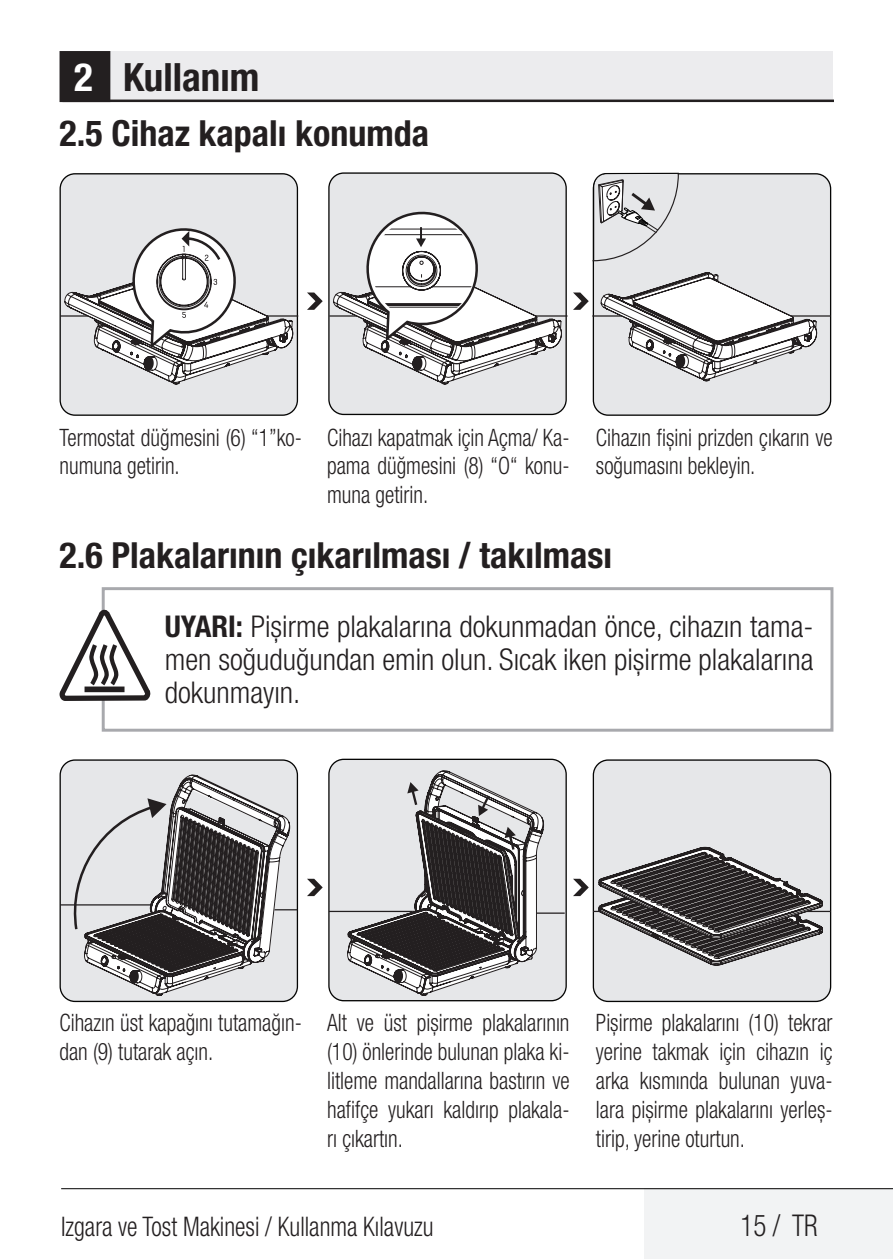
<style>
.page{position:relative;width:893px;height:1259px;background:#fff}
.page>*{position:absolute;margin:0;border:0;box-sizing:border-box;transform-origin:0 0}
.Unite_Baslik_Icerik{font:700 condensed 39px "Helvetica Neue LT Pro";color:#231f20}
.Alt_Baslik_Icerik{font:700 condensed 36px "Helvetica Neue LT Pro";color:#231f20}
.Duz_Metin{font:300 condensed 30px/33px "Helvetica Neue LT Pro";color:#231f20;text-align:justify}
.Duz_Metin-2{font:300 condensed 30px "Helvetica Neue LT Pro";color:#231f20;scale:.9 1}
.t1{font:300 condensed 27px "Helvetica Neue LT Pro";color:#231f20;scale:.9 1}
.Görsel_Altı_Metin{font:300 condensed 24px/28.8px "Helvetica Neue LT Pro";color:#231f20;scale:.9 1}
.s1{color:#fff}
.s2{font-weight:700}
</style>
<div class="page">
<div style="left:644px;top:1188px;width:249px;height:71px;background:#f2f3f4"></div>
<hr style="left:61px;top:1188px;width:832px;height:1px;background:#000">
<div style="left:62px;top:51px;width:771px;height:50px;background:#ececee"></div>
<hr style="left:62px;top:100px;width:771px;height:2px;background:#231f20">
<div style="left:61px;top:53px;width:48px;height:48px;background:#231f20"></div>
<div style="left:60px;top:51px;width:50px;height:51px;border:3px solid #231f20"></div>
<svg style="left:60px;top:173px;width:238px;height:243px;background:#dadbdd"></svg>
<div style="left:593px;top:174px;width:238px;height:241px;background:#e6e7e9;border-radius:15px"></div>
<div style="left:593px;top:173px;width:238px;height:243px;border:1px solid #050504;border-radius:15px"></div>
<div style="left:329px;top:173px;width:237px;height:241px;background:#e6e7e9;border-radius:15px"></div>
<div style="left:328px;top:172px;width:239px;height:243px;border:1px solid #050504;border-radius:15px"></div>
<svg style="left:307px;top:292px;width:16px;height:18px"></svg>
<svg style="left:573px;top:292px;width:16px;height:18px"></svg>
<svg style="left:593px;top:173px;width:86px;height:88px"></svg>
<hr style="left:60px;top:315px;width:238px;height:2px;background:#231f20">
<hr style="left:329px;top:315px;width:238px;height:2px;background:#231f20">
<hr style="left:592px;top:315px;width:238px;height:2px;background:#231f20">
<svg style="left:601px;top:272px;width:216px;height:109px"></svg>
<svg style="left:64px;top:223px;width:229px;height:161px"></svg>
<svg style="left:333px;top:211px;width:229px;height:173px"></svg>
<svg style="left:101px;top:587px;width:733px;height:145px"></svg>
<svg style="left:59px;top:590px;width:96px;height:113px"></svg>
<div style="left:593px;top:760px;width:238px;height:241px;background:#e6e7e9;border-radius:15px"></div>
<div style="left:593px;top:759px;width:238px;height:243px;border:1px solid #050504;border-radius:15px"></div>
<svg style="left:60px;top:759px;width:238px;height:243px;background:#cccdcf"></svg>
<div style="left:329px;top:759px;width:237px;height:241px;background:#e6e7e9;border-radius:15px"></div>
<div style="left:328px;top:758px;width:239px;height:243px;border:1px solid #050504;border-radius:15px"></div>
<svg style="left:307px;top:878px;width:16px;height:18px"></svg>
<svg style="left:573px;top:878px;width:16px;height:18px"></svg>
<hr style="left:60px;top:904px;width:105px;height:1px;background:#231f20">
<hr style="left:329px;top:911px;width:95px;height:1px;background:#231f20">
<hr style="left:593px;top:911px;width:238px;height:1px;background:#231f20">
<svg style="left:68px;top:785px;width:16px;height:174px;background:#d9dadc"></svg>
<svg style="left:84px;top:775px;width:206px;height:220px;background:#9e9d9e"></svg>
<svg style="left:347px;top:770px;width:218px;height:225px"></svg>
<svg style="left:599px;top:847px;width:224px;height:118px"></svg>
<p class="Unite_Baslik_Icerik" style="left:74px;top:54px;width:187px"><span class="s1">2</span> Kullanım</p>
<p class="Alt_Baslik_Icerik" style="left:60px;top:112px;width:371px">2.5 Cihaz kapalı konumda</p>
<p class="Görsel_Altı_Metin" style="left:60px;top:422px;width:271px">Termostat düğmesini (6) “1”ko&shy;numuna getirin.</p>
<p class="Görsel_Altı_Metin" style="left:327px;top:422px;width:271px;text-align:justify">Cihazı kapatmak için Açma/ Ka&shy;pama düğmesini (8) “O“ konu&shy;muna getirin.</p>
<p class="Görsel_Altı_Metin" style="left:596px;top:422px;width:264px">Cihazın fişini prizden çıkarın ve soğumasını bekleyin.</p>
<p class="Alt_Baslik_Icerik" style="left:60px;top:534px;width:554px">2.6 Plakalarının çıkarılması / takılması</p>
<p class="Duz_Metin" style="left:165px;top:610px;width:650px"><span class="s2">UYARI:</span> Pişirme plakalarına dokunmadan önce, cihazın tama&shy;men soğuduğundan emin olun. Sıcak iken pişirme plakalarına dokunmayın.</p>
<p class="Görsel_Altı_Metin" style="left:60px;top:1008px;width:271px">Cihazın üst kapağını tutamağın&shy;dan (9) tutarak açın.</p>
<p class="Görsel_Altı_Metin" style="left:327px;top:1008px;width:271px;text-align:justify">Alt ve üst pişirme plakalarının (10) önlerinde bulunan plaka ki&shy;litleme mandallarına bastırın ve hafifçe yukarı kaldırıp plakala&shy;rı çıkartın.</p>
<p class="Görsel_Altı_Metin" style="left:596px;top:1008px;width:264px;text-align:justify">Pişirme plakalarını (10) tekrar yerine takmak için cihazın iç arka kısmında bulunan yuva&shy;lara pişirme plakalarını yerleş&shy;tirip, yerine oturtun.</p>
<p class="t1" style="left:61px;top:1210px;width:415px">Izgara ve Tost Makinesi / Kullanma Kılavuzu</p>
<p class="Duz_Metin-2" style="left:740px;top:1208px;width:87px">15 / TR</p>
</div>
